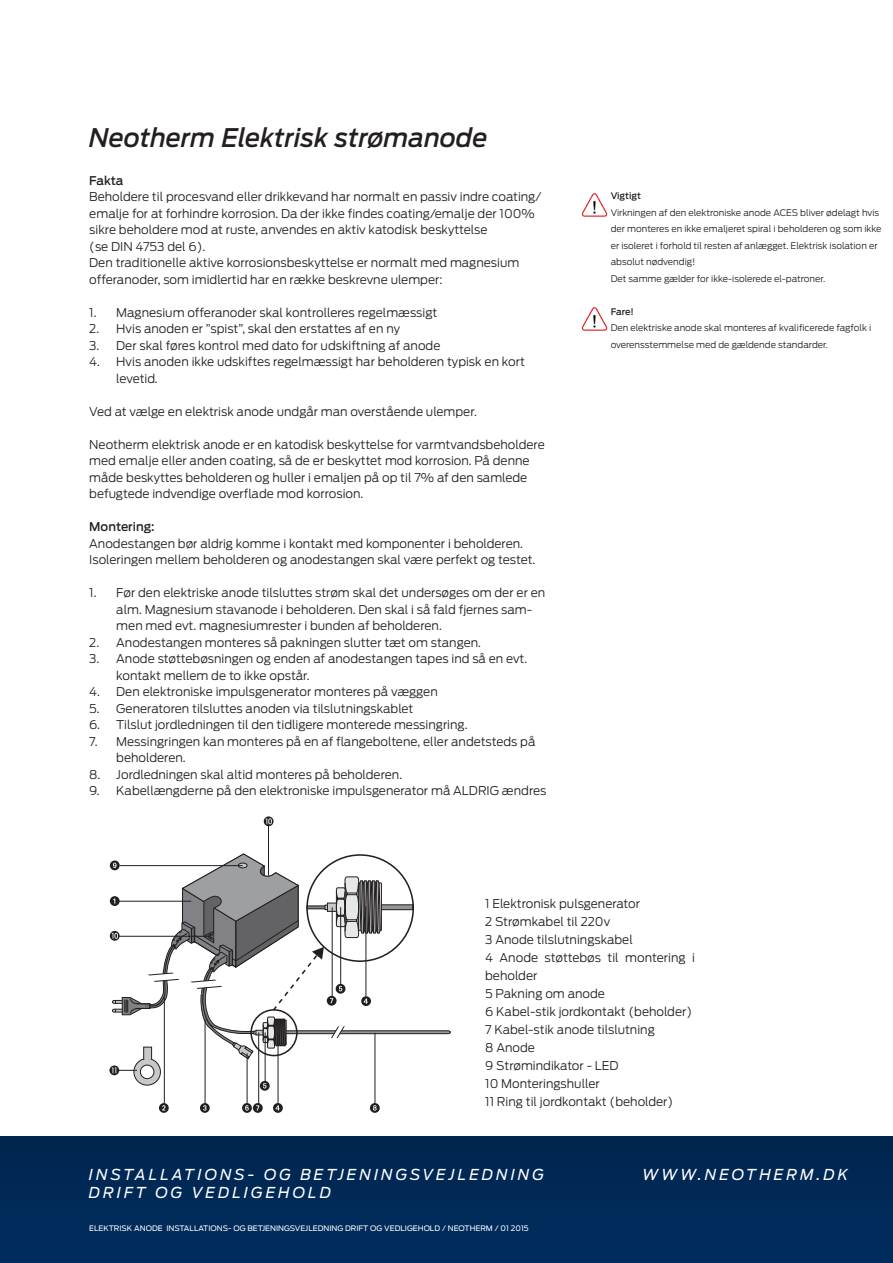
<style>
.page{position:relative;width:893px;height:1263px;background:#fff}
.page>*{position:absolute;margin:0;border:0;box-sizing:border-box;transform-origin:0 0}
.Kapitelbezeichnung{font:italic 500 25.5px "Antenna";color:#231f20}
.t1{font:italic 15px "Antenna";letter-spacing:.2em;color:#fff}
.LAUF_NEU_1{font:300 12px/16.5px "Antenna";color:#231f20}
.LAUF_NEU_1-2{font:500 12px "Antenna";color:#231f20}
.LAUF_NEU_1-3{font:300 9px/16.5px "Antenna";color:#231f20}
.LAUF_NEU_1-4{font:500 9px "Antenna";letter-spacing:-.005em;color:#231f20}
.Fuss_links{font:7.5px "Antenna";color:#fff}
</style>
<div class="page">
<div style="left:0;top:1137px;width:893px;height:126px;background:#002957"></div>
<svg style="left:134px;top:1058px;width:26px;height:27px"></svg>
<div style="left:134px;top:1058px;width:27px;height:27px;border:1px solid #231f20;border-radius:50%"></div>
<div style="left:140px;top:1065px;width:14px;height:13px;background:#fff;border-radius:50%"></div>
<div style="left:140px;top:1065px;width:14px;height:14px;border:1px solid #231f20;border-radius:50%"></div>
<hr style="left:268px;top:825px;width:1px;height:50px;background:#231f20">
<hr style="left:164px;top:997px;width:1px;height:107px;background:#231f20">
<hr style="left:205px;top:1019px;width:1px;height:85px;background:#231f20">
<hr style="left:247px;top:1053px;width:1px;height:51px;background:#231f20">
<hr style="left:258px;top:1032px;width:1px;height:72px;background:#231f20">
<hr style="left:265px;top:1032px;width:1px;height:49px;background:#231f20">
<hr style="left:278px;top:1033px;width:1px;height:71px;background:#231f20">
<svg style="left:264px;top:816px;width:10px;height:10px"></svg>
<svg style="left:159px;top:1103px;width:10px;height:10px"></svg>
<svg style="left:200px;top:1103px;width:10px;height:10px"></svg>
<svg style="left:260px;top:1081px;width:10px;height:10px"></svg>
<svg style="left:242px;top:1103px;width:21px;height:10px"></svg>
<svg style="left:273px;top:1103px;width:10px;height:10px"></svg>
<svg style="left:109px;top:853px;width:342px;height:222px"></svg>
<hr style="left:375px;top:1033px;width:1px;height:71px;background:#231f20">
<svg style="left:370px;top:1103px;width:10px;height:10px"></svg>
<img style="left:581px;top:193px;width:27px;height:24px">
<img style="left:581px;top:307px;width:27px;height:24px">
<p class="Kapitelbezeichnung" style="left:89px;top:122px;width:400px">Neotherm Elektrisk strømanode</p>
<p class="LAUF_NEU_1-2" style="left:89px;top:173px;width:36px">Fakta</p>
<p class="LAUF_NEU_1" style="left:89px;top:189px;width:454px">Beholdere til procesvand eller drikkevand har normalt en passiv indre coating/ emalje for at forhindre korrosion. Da der ikke findes coating/emalje der 100% sikre beholdere mod at ruste, anvendes en aktiv katodisk beskyttelse<br>(se DIN 4753 del 6).</p>
<p class="LAUF_NEU_1" style="left:89px;top:255px;width:431px">Den traditionelle aktive korrosionsbeskyttelse er normalt med magnesium</p>
<p class="LAUF_NEU_1" style="left:89px;top:271px;width:355px">offeranoder, som imidlertid har en række beskrevne ulemper:</p>
<p class="LAUF_NEU_1" style="left:89px;top:304px;width:350px">1. Magnesium offeranoder skal kontrolleres regelmæssigt</p>
<p class="LAUF_NEU_1" style="left:89px;top:321px;width:312px">2. Hvis anoden er ”spist”, skal den erstattes af en ny</p>
<p class="LAUF_NEU_1" style="left:89px;top:337px;width:353px">3. Der skal føres kontrol med dato for udskiftning af anode</p>
<p class="LAUF_NEU_1" style="left:116px;top:354px;width:410px;text-indent:-27px">4. Hvis anoden ikke udskiftes regelmæssigt har beholderen typisk en kort levetid.</p>
<p class="LAUF_NEU_1" style="left:89px;top:403px;width:389px">Ved at vælge en elektrisk anode undgår man overstående ulemper.</p>
<p class="LAUF_NEU_1" style="left:89px;top:436px;width:457px">Neotherm elektrisk anode er en katodisk beskyttelse for varmtvandsbeholdere med emalje eller anden coating, så de er beskyttet mod korrosion. På denne måde beskyttes beholderen og huller i emaljen på op til 7% af den samlede befugtede indvendige overflade mod korrosion.</p>
<p class="LAUF_NEU_1-2" style="left:89px;top:520px;width:67px">Montering:</p>
<p class="LAUF_NEU_1" style="left:89px;top:535px;width:435px">Anodestangen bør aldrig komme i kontakt med komponenter i beholderen.</p>
<p class="LAUF_NEU_1" style="left:89px;top:552px;width:448px">Isoleringen mellem beholderen og anodestangen skal være perfekt og testet.</p>
<p class="LAUF_NEU_1" style="left:116px;top:585px;width:431px;text-indent:-27px">1. Før den elektriske anode tilsluttes strøm skal det undersøges om der er en alm. Magnesium stavanode i beholderen. Den skal i så fald fjernes sam&shy;men med evt. magnesiumrester i bunden af beholderen.</p>
<p class="LAUF_NEU_1" style="left:89px;top:634px;width:393px">2. Anodestangen monteres så pakningen slutter tæt om stangen.</p>
<p class="LAUF_NEU_1" style="left:116px;top:651px;width:413px;text-indent:-27px">3. Anode støttebøsningen og enden af anodestangen tapes ind så en evt. kontakt mellem de to ikke opstår.</p>
<p class="LAUF_NEU_1" style="left:89px;top:684px;width:350px">4. Den elektroniske impulsgenerator monteres på væggen</p>
<p class="LAUF_NEU_1" style="left:89px;top:700px;width:326px">5. Generatoren tilsluttes anoden via tilslutningskablet</p>
<p class="LAUF_NEU_1" style="left:89px;top:717px;width:380px">6. Tilslut jordledningen til den tidligere monterede messingring.</p>
<p class="LAUF_NEU_1" style="left:116px;top:733px;width:421px;text-indent:-27px">7. Messingringen kan monteres på en af flangeboltene, eller andetsteds på beholderen.</p>
<p class="LAUF_NEU_1" style="left:89px;top:766px;width:314px">8. Jordledningen skal altid monteres på beholderen.</p>
<p class="LAUF_NEU_1" style="left:89px;top:783px;width:459px">9. Kabellængderne på den elektroniske impulsgenerator må ALDRIG ændres</p>
<p class="LAUF_NEU_1-4" style="left:611px;top:191px;width:32px">Vigtigt</p>
<p class="LAUF_NEU_1-3" style="left:611px;top:204px;width:272px">Virkningen af den elektroniske anode ACES bliver ødelagt hvis der monteres en ikke emaljeret spiral i beholderen og som ikke er isoleret i forhold til resten af anlægget. Elektrisk isolation er absolut nødvendig!</p>
<p class="LAUF_NEU_1-3" style="left:611px;top:270px;width:216px">Det samme gælder for ikke-isolerede el-patroner.</p>
<p class="LAUF_NEU_1-4" style="left:611px;top:306px;width:25px">Fare!</p>
<p class="LAUF_NEU_1-3" style="left:611px;top:320px;width:262px">Den elektriske anode skal monteres af kvalificerede fagfolk i overensstemmelse med de gældende standarder.</p>
<p class="LAUF_NEU_1" style="left:485px;top:895px;width:156px">1 Elektronisk pulsgenerator</p>
<p class="LAUF_NEU_1" style="left:485px;top:913px;width:127px">2 Strømkabel til 220v</p>
<p class="LAUF_NEU_1" style="left:485px;top:931px;width:149px">3 Anode tilslutningskabel</p>
<p class="LAUF_NEU_1" style="left:485px;top:949px;width:211px;line-height:18px">4 Anode støttebøs til montering i beholder</p>
<p class="LAUF_NEU_1" style="left:485px;top:985px;width:121px">5 Pakning om anode</p>
<p class="LAUF_NEU_1" style="left:485px;top:1003px;width:209px">6 Kabel-stik jordkontakt (beholder)</p>
<p class="LAUF_NEU_1" style="left:485px;top:1021px;width:171px">7 Kabel-stik anode tilslutning</p>
<p class="LAUF_NEU_1" style="left:485px;top:1039px;width:51px">8 Anode</p>
<p class="LAUF_NEU_1" style="left:485px;top:1057px;width:135px">9 Strømindikator - LED</p>
<p class="LAUF_NEU_1" style="left:485px;top:1075px;width:116px">10 Monteringshuller</p>
<p class="LAUF_NEU_1" style="left:485px;top:1093px;width:190px">11 Ring til jordkontakt (beholder)</p>
<p class="t1" style="left:89px;top:1166px;width:457px">INSTALLATIONS- OG BETJENINGSVEJLEDNING</p>
<p class="t1" style="left:642px;top:1166px;width:207px">WWW.NEOTHERM.DK</p>
<p class="t1" style="left:89px;top:1184px;width:244px">DRIFT OG VEDLIGEHOLD</p>
<p class="Fuss_links" style="left:89px;top:1224px;width:441px">ELEKTRISK ANODE INSTALLATIONS- OG BETJENINGSVEJLEDNING DRIFT OG VEDLIGEHOLD / NEOTHERM / 01 2015</p>
</div>
